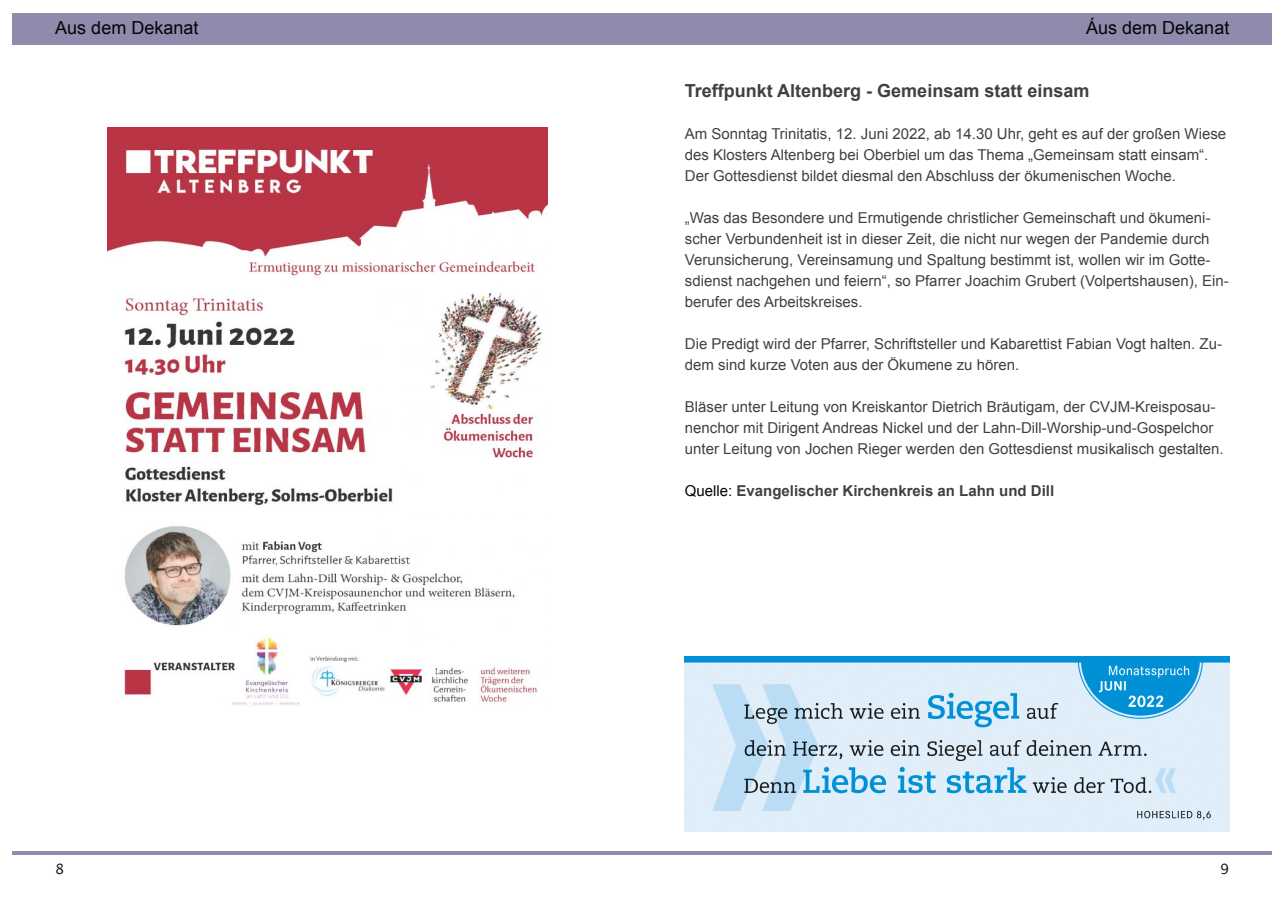
<style>
.page{position:relative;width:1285px;height:919px;background:#fff}
.page>*{position:absolute;margin:0;border:0;box-sizing:border-box;transform-origin:0 0}
.t1{font:18px "Arial";color:#030505}
.t2{font:700 18px "Arial";color:#3e4142}
.t3{font:15px/21px "Arial";color:#3e4142}
.t4{font:700 15px "Arial";color:#3e4142}
.t5{font:14.25px "Lucida Grande";color:#231f20}
.s1{color:#13a9ca}
.s2{font-weight:400;color:#030505}
</style>
<div class="page">
<div style="left:642px;top:13px;width:629px;height:32px;background:#8e8bad"></div>
<hr style="left:642px;top:851px;width:629px;height:3px;background:#8e8bad">
<div style="left:13px;top:13px;width:629px;height:32px;background:#8e8bad"></div>
<hr style="left:13px;top:851px;width:629px;height:3px;background:#8e8bad">
<img style="left:107px;top:127px;width:441px;height:578px">
<img style="left:685px;top:656px;width:544px;height:175px">
<p class="t1" style="left:70px;top:21px;width:54px">Rubrik</p>
<p class="t1" style="left:1086px;top:21px;width:145px">Áus dem Dekanat</p>
<p class="t1" style="left:55px;top:21px;width:145px"><span class="s1">//</span>Aus dem Dekanat</p>
<p class="t1" style="left:1162px;top:21px;width:69px">Rubrik <span class="s1">//</span></p>
<p class="t2" style="left:685px;top:84px;width:406px">Treffpunkt Altenberg - Gemeinsam statt einsam</p>
<p class="t3" style="left:685px;top:124px;width:543px">Am Sonntag Trinitatis, 12. Juni 2022, ab 14.30 Uhr, geht es auf der großen Wiese des Klosters Altenberg bei Oberbiel um das Thema „Gemeinsam statt einsam“.<br>Der Gottesdienst bildet diesmal den Abschluss der ökumenischen Woche.</p>
<p class="t3" style="left:685px;top:208px;width:545px">„Was das Besondere und Ermutigende christlicher Gemeinschaft und ökumeni&shy;scher Verbundenheit ist in dieser Zeit, die nicht nur wegen der Pandemie durch Verunsicherung, Vereinsamung und Spaltung bestimmt ist, wollen wir im Gotte&shy;sdienst nachgehen und feiern“, so Pfarrer Joachim Grubert (Volpertshausen), Ein&shy;berufer des Arbeitskreises.</p>
<p class="t3" style="left:685px;top:334px;width:538px">Die Predigt wird der Pfarrer, Schriftsteller und Kabarettist Fabian Vogt halten. Zu&shy;dem sind kurze Voten aus der Ökumene zu hören.</p>
<p class="t3" style="left:685px;top:397px;width:540px">Bläser unter Leitung von Kreiskantor Dietrich Bräutigam, der CVJM-Kreisposau&shy;nenchor mit Dirigent Andreas Nickel und der Lahn-Dill-Worship-und-Gospelchor unter Leitung von Jochen Rieger werden den Gottesdienst musikalisch gestalten.</p>
<p class="t4" style="left:685px;top:485px;width:371px"><span class="s2">Quelle:</span> Evangelischer Kirchenkreis an Lahn und Dill</p>
<p class="t5" style="left:55px;top:863px;width:11px">8</p>
<p class="t5" style="left:1220px;top:863px;width:11px">9</p>
</div>
